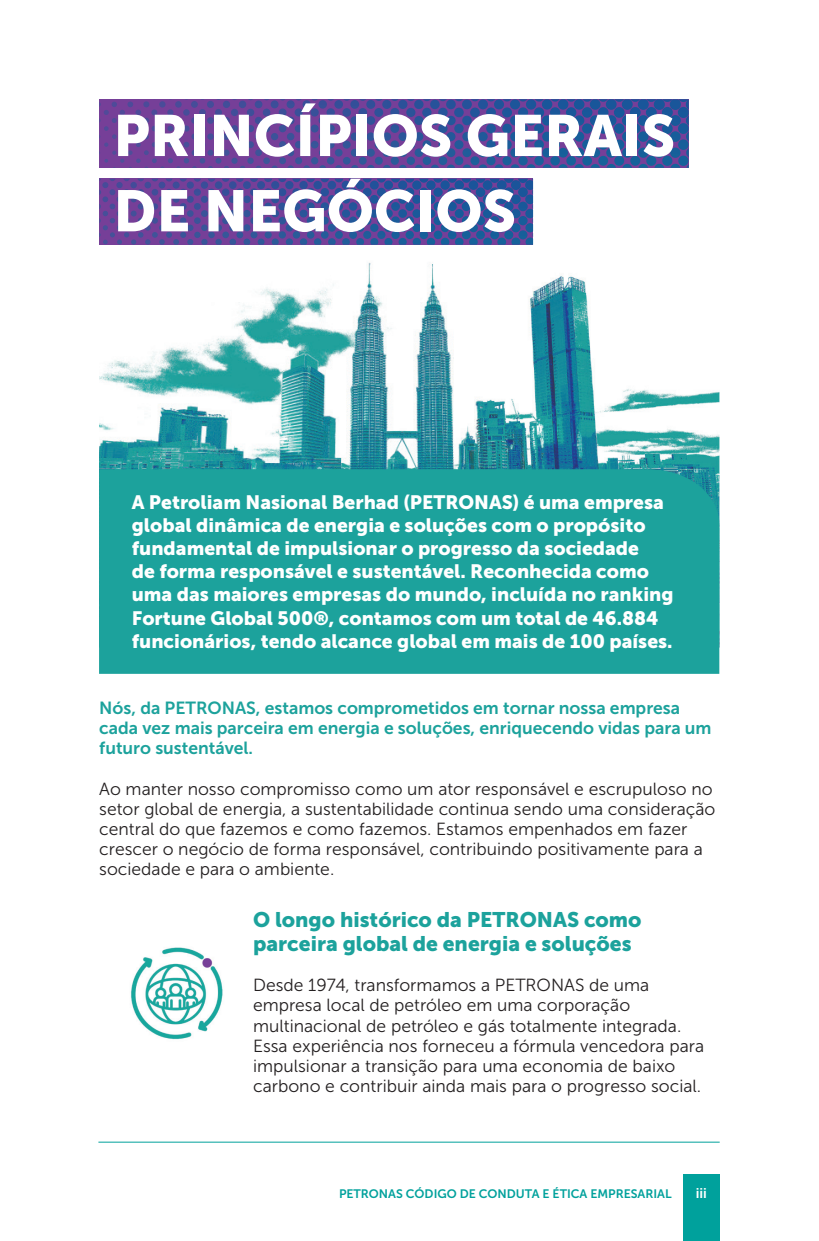
<style>
.page{position:relative;width:819px;height:1241px;background:#fff}
.page>*{position:absolute;margin:0;border:0;box-sizing:border-box;transform-origin:0 0}
.t1{font:57.75px/75.2px "Museo Sans 900";color:#fff}
.t2{font:21px/24.5px "Museo Sans 900";color:#1ca29c}
.t3{font:19.25px/23.1px "Museo Sans 900";color:#fff}
.t4{font:17.5px/20.1px "Museo Sans 300";color:#231f20}
.t5{font:17.5px/20.1px "Museo Sans 700";color:#1ca29c}
.t6{font:14px "Museo Sans 700";color:#fff}
.t7{font:12.25px "Museo Sans 700";color:#00a19c}
</style>
<div class="page">
<hr style="left:98px;top:1141px;width:621px;height:1px;background:#00a19c">
<div style="left:683px;top:1173px;width:36px;height:67px;background:#00a19c"></div>
<svg style="left:99px;top:190px;width:434px;height:55px;background:#4f4a98"></svg>
<svg style="left:99px;top:179px;width:434px;height:11px;background:#4b4898"></svg>
<svg style="left:99px;top:99px;width:589px;height:69px;background:#554998"></svg>
<svg style="left:343px;top:99px;width:345px;height:11px;background:#414b98"></svg>
<img style="left:99px;top:262px;width:620px;height:207px">
<div style="left:99px;top:469px;width:620px;height:204px;background:#1ca29c"></div>
<img style="left:131px;top:947px;width:92px;height:93px">
<p class="t1" style="left:113px;top:98px;width:563px">PRINCÍPIOS GERAIS<br>DE NEGÓCIOS</p>
<p class="t3" style="left:132px;top:490px;width:543px">A Petroliam Nasional Berhad (PETRONAS) é uma empresa global dinâmica de energia e soluções com o propósito fundamental de impulsionar o progresso da sociedade<br>de forma responsável e sustentável. Reconhecida como uma das maiores empresas do mundo, incluída no ranking Fortune Global 500®, contamos com um total de 46.884 funcionários, tendo alcance global em mais de 100 países.</p>
<p class="t5" style="left:99px;top:697px;width:613px">Nós, da PETRONAS, estamos comprometidos em tornar nossa empresa cada vez mais parceira em energia e soluções, enriquecendo vidas para um futuro sustentável.</p>
<p class="t4" style="left:99px;top:778px;width:617px">Ao manter nosso compromisso como um ator responsável e escrupuloso no setor global de energia, a sustentabilidade continua sendo uma consideração central do que fazemos e como fazemos. Estamos empenhados em fazer crescer o negócio de forma responsável, contribuindo positivamente para a sociedade e para o ambiente.</p>
<p class="t2" style="left:253px;top:906px;width:390px">O longo histórico da PETRONAS como parceira global de energia e soluções</p>
<p class="t4" style="left:253px;top:975px;width:452px">Desde 1974, transformamos a PETRONAS de uma empresa local de petróleo em uma corporação multinacional de petróleo e gás totalmente integrada.<br>Essa experiência nos forneceu a fórmula vencedora para impulsionar a transição para uma economia de baixo carbono e contribuir ainda mais para o progresso social.</p>
<p class="t7" style="left:339px;top:1186px;width:334px">PETRONAS CÓDIGO DE CONDUTA E ÉTICA EMPRESARIAL</p>
<p class="t6" style="left:695px;top:1184px;width:13px">iii</p>
</div>
